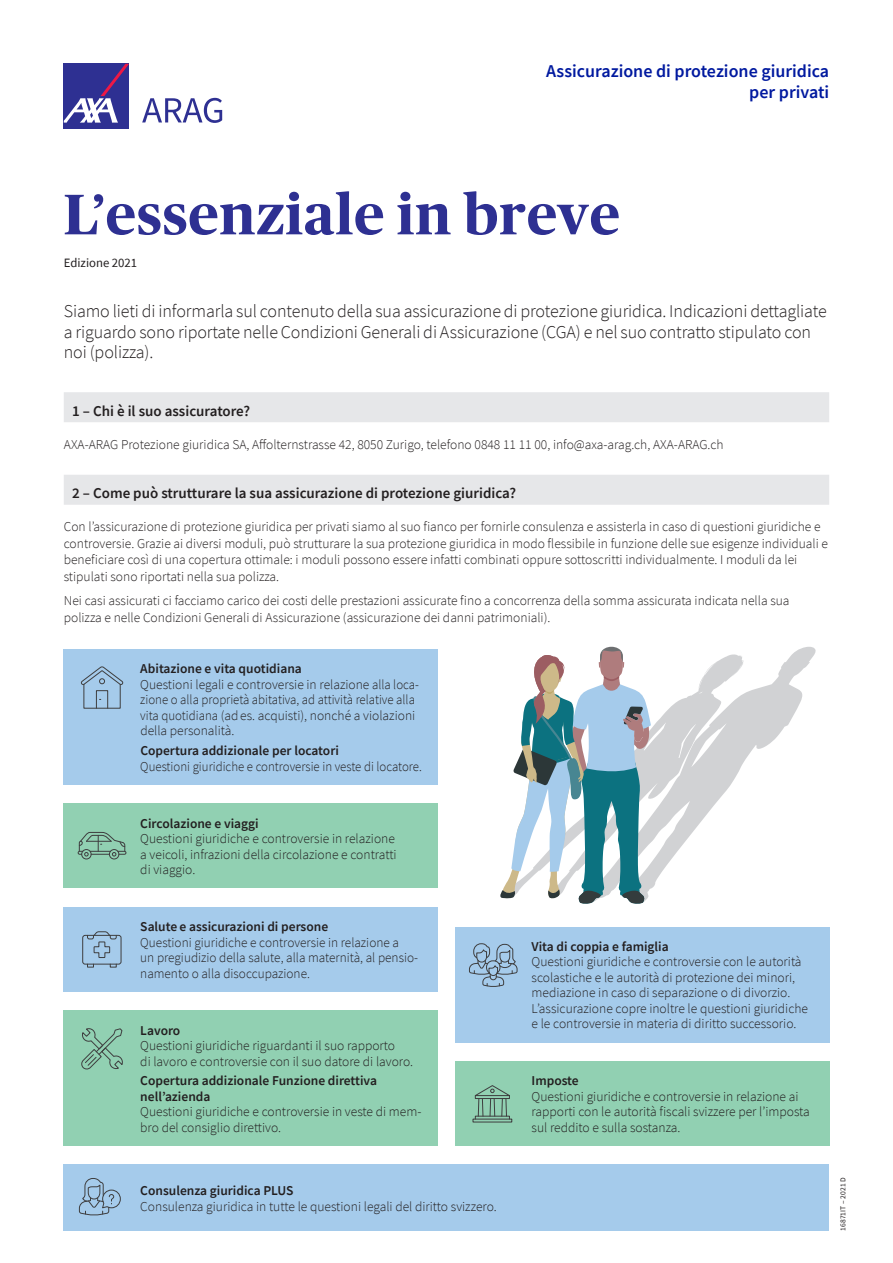
<style>
.page{position:relative;width:893px;height:1263px;background:#fff}
.page>*{position:absolute;margin:0;border:0;box-sizing:border-box;transform-origin:0 0}
.t1{font:700 57px "Publico Headline";letter-spacing:.02em;color:#2e3092}
.t2{font:300 18px/20.7px "Source Sans Pro";letter-spacing:-.005em;color:#231f20}
.t3{font:600 18px/20.7px "Source Sans Pro";color:#00199f;text-align:right}
.t4{font:600 15px "Source Sans Pro";color:#231f20}
.t5{font:300 13.5px/15.5px "Source Sans Pro";color:#231f20}
.t6{font:600 13.5px/15.6px "Source Sans Pro";color:#231f20}
.t7{font:300 13.5px "Source Sans Pro";color:#231f20;scale:.95 1}
.t8{font:12.75px "Source Sans Pro";color:#231f20}
.t9{font:7.5px "Source Sans Pro";letter-spacing:.02em;color:#231f20}
</style>
<div class="page">
<div style="left:64px;top:392px;width:765px;height:30px;background:#e6e7e9"></div>
<div style="left:64px;top:475px;width:765px;height:30px;background:#e6e7e9"></div>
<div style="left:64px;top:64px;width:65px;height:65px;background:#2e3092"></div>
<svg style="left:64px;top:64px;width:65px;height:59px"></svg>
<svg style="left:142px;top:98px;width:80px;height:25px"></svg>
<div style="left:64px;top:1010px;width:374px;height:136px;background:#91d0b2"></div>
<svg style="left:81px;top:1028px;width:42px;height:42px"></svg>
<div style="left:455px;top:927px;width:374px;height:115px;background:#a5cbeb"></div>
<svg style="left:469px;top:943px;width:49px;height:44px"></svg>
<div style="left:64px;top:907px;width:374px;height:84px;background:#a5cbeb"></div>
<div style="left:82px;top:935px;width:40px;height:29px;border:1px solid #3e3e3f;border-radius:2px"></div>
<svg style="left:87px;top:931px;width:30px;height:27px"></svg>
<svg style="left:87px;top:964px;width:7px;height:3px"></svg>
<svg style="left:110px;top:964px;width:7px;height:3px"></svg>
<div style="left:64px;top:1165px;width:765px;height:66px;background:#a5cbeb"></div>
<svg style="left:79px;top:1178px;width:42px;height:38px"></svg>
<div style="left:64px;top:803px;width:374px;height:85px;background:#91d0b2"></div>
<div style="left:81px;top:849px;width:11px;height:10px;border:1px solid #3e3e3f;border-radius:50%"></div>
<div style="left:109px;top:849px;width:10px;height:10px;border:1px solid #3e3e3f;border-radius:50%"></div>
<svg style="left:77px;top:831px;width:50px;height:25px"></svg>
<div style="left:455px;top:1061px;width:374px;height:85px;background:#91d0b2"></div>
<div style="left:472px;top:1118px;width:40px;height:4px;border:1px solid #3e3e3f"></div>
<svg style="left:474px;top:1085px;width:36px;height:32px"></svg>
<div style="left:64px;top:649px;width:374px;height:135px;background:#a5cbeb"></div>
<div style="left:83px;top:684px;width:38px;height:25px;border:1px solid #3e3e3f"></div>
<div style="left:96px;top:690px;width:12px;height:19px;border:1px solid #3e3e3f"></div>
<svg style="left:80px;top:666px;width:44px;height:20px"></svg>
<svg style="left:745px;top:647px;width:71px;height:113px"></svg>
<svg style="left:651px;top:654px;width:94px;height:235px"></svg>
<svg style="left:500px;top:647px;width:151px;height:256px"></svg>
<h2 class="t3" style="left:546px;top:61px;width:284px">Assicurazione di protezione giuridica per privati</h2>
<h1 class="t1" style="left:64px;top:173px;width:557px">L’essenziale in breve</h1>
<p class="t8" style="left:64px;top:255px;width:75px">Edizione 2021</p>
<p class="t2" style="left:64px;top:301px;width:764px">Siamo lieti di informarla sul contenuto della sua assicurazione di protezione giuridica. Indicazioni dettagliate a riguardo sono riportate nelle Condizioni Generali di Assicurazione (CGA) e nel suo contratto stipulato con noi (polizza).</p>
<p class="t4" style="left:72px;top:401px;width:179px">1 – Chi è il suo assicuratore?</p>
<p class="t5" style="left:64px;top:437px;width:661px">AXA-ARAG Protezione giuridica SA, Affolternstrasse 42, 8050 Zurigo, telefono 0848 11 11 00, info@axa-arag.ch, AXA-ARAG.ch</p>
<p class="t4" style="left:72px;top:483px;width:445px">2 – Come può strutturare la sua assicurazione di protezione giuridica?</p>
<p class="t5" style="left:64px;top:519px;width:766px;line-height:16.5px">Con l’assicurazione di protezione giuridica per privati siamo al suo fianco per fornirle consulenza e assisterla in caso di questioni giuridiche e controversie. Grazie ai diversi moduli, può strutturare la sua protezione giuridica in modo flessibile in funzione delle sue esigenze individuali e beneficiare così di una copertura ottimale: i moduli possono essere infatti combinati oppure sottoscritti individualmente. I moduli da lei stipulati sono riportati nella sua polizza.</p>
<p class="t5" style="left:64px;top:592px;width:727px;line-height:16.5px">Nei casi assicurati ci facciamo carico dei costi delle prestazioni assicurate fino a concorrenza della somma assicurata indicata nella sua polizza e nelle Condizioni Generali di Assicurazione (assicurazione dei danni patrimoniali).</p>
<p class="t6" style="left:140px;top:661px;width:163px">Abitazione e vita quotidiana</p>
<p class="t5" style="left:140px;top:676px;width:279px">Questioni legali e controversie in relazione alla loca&shy;zione o alla proprietà abitativa, ad attività relative alla vita quotidiana (ades. acquisti), nonché a violazioni della personalità.</p>
<p class="t6" style="left:140px;top:743px;width:200px">Copertura addizionale per locatori</p>
<p class="t7" style="left:140px;top:758px;width:298px">Questioni giuridiche e controversie in veste di locatore.</p>
<p class="t6" style="left:140px;top:815px;width:120px">Circolazione e viaggi</p>
<p class="t5" style="left:140px;top:831px;width:258px">Questioni giuridiche e controversie in relazione a veicoli, infrazioni della circolazione e contratti di viaggio.</p>
<p class="t6" style="left:140px;top:918px;width:189px">Salute e assicurazioni di persone</p>
<p class="t5" style="left:140px;top:934px;width:278px">Questioni giuridiche e controversie in relazione a<br>un pregiudizio della salute, alla maternità, al pensio&shy;namento o alla disoccupazione.</p>
<p class="t6" style="left:140px;top:1022px;width:42px">Lavoro</p>
<p class="t5" style="left:140px;top:1038px;width:274px">Questioni giuridiche riguardanti il suo rapporto<br>di lavoro e controversie con il suo datore di lavoro.</p>
<p class="t6" style="left:140px;top:1073px;width:238px">Copertura addizionale Funzione direttiva nell’azienda</p>
<p class="t5" style="left:140px;top:1104px;width:282px">Questioni giuridiche e controversie in veste di mem&shy;bro del consiglio direttivo.</p>
<p class="t6" style="left:140px;top:1183px;width:155px">Consulenza giuridica PLUS</p>
<p class="t5" style="left:140px;top:1198px;width:358px">Consulenza giuridica in tutte le questioni legali del diritto svizzero.</p>
<p class="t6" style="left:531px;top:938px;width:139px">Vita di coppia e famiglia</p>
<p class="t5" style="left:531px;top:954px;width:278px">Questioni giuridiche e controversie con le autorità scolastiche e le autorità di protezione dei minori, mediazione in caso di separazione o di divorzio.<br>L’assicurazione copre inoltre le questioni giuridiche e le controversie in materia di diritto successorio.</p>
<p class="t6" style="left:531px;top:1073px;width:49px">Imposte</p>
<p class="t5" style="left:531px;top:1089px;width:280px">Questioni giuridiche e controversie in relazione ai rapporti con le autorità fiscali svizzere per l’imposta sul reddito e sulla sostanza.</p>
<p class="t9" style="left:838px;top:1231px;width:55px;rotate:-90deg">16871IT – 2021 D</p>
</div>
